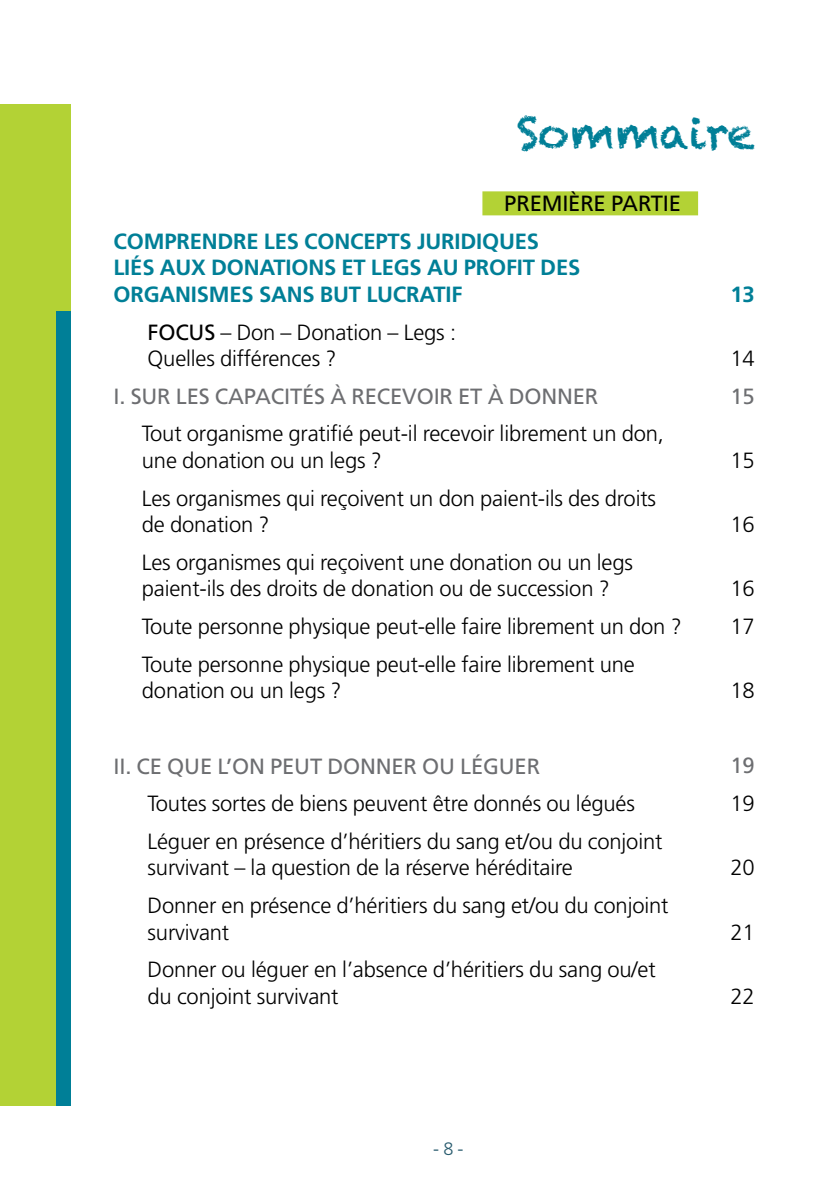
<style>
.page{position:relative;width:840px;height:1191px;background:#fff}
.page>*{position:absolute;margin:0;border:0;box-sizing:border-box;transform-origin:0 0}
.t1{font:44px "Chalkduster";letter-spacing:-.015em;color:#007f97}
.t2{font:300 22px/37.8px "Frutiger LT Std";letter-spacing:-.01em;color:#000}
.t3{font:700 22px/26.4px "Frutiger LT Std";letter-spacing:-.01em;color:#007f97}
.t4{font:22px "Frutiger LT Std";letter-spacing:-.01em;color:#6d6e71}
.t5{font:22px "Frutiger LT Std";letter-spacing:-.01em;color:#000}
.t6{font:300 18px "Frutiger LT Std";color:#285b6e}
.s1{font-weight:400}
</style>
<div class="page">
<div style="left:482px;top:191px;width:215px;height:24px;background:#b3d235"></div>
<div style="left:0;top:105px;width:71px;height:1001px;background:#b3d235"></div>
<div style="left:57px;top:311px;width:14px;height:795px;background:#007f97"></div>
<h1 class="t1" style="left:516px;top:107px;width:239px">Sommaire</h1>
<p class="t5" style="left:504px;top:191px;width:178px">PREMIÈRE PARTIE</p>
<p class="t3" style="left:113px;top:228px;width:468px">COMPRENDRE LES CONCEPTS JURIDIQUES<br>LIÉS AUX DONATIONS ET LEGS AU PROFIT DES<br>ORGANISMES SANS BUT LUCRATIF</p>
<p class="t2" style="left:147px;top:319px;width:310px;line-height:26.4px"><span class="s1">FOCUS</span> – Don – Donation – Legs :<br>Quelles différences ?</p>
<p class="t4" style="left:113px;top:383px;width:486px">I. SUR LES CAPACITÉS À RECEVOIR ET À DONNER</p>
<p class="t2" style="left:142px;top:421px;width:523px;line-height:26.4px">Tout organisme gratifié peut-il recevoir librement un don, une donation ou un legs ?</p>
<p class="t2" style="left:142px;top:485px;width:515px;line-height:26.4px">Les organismes qui reçoivent un don paient-ils des droits de donation ?</p>
<p class="t2" style="left:142px;top:549px;width:492px;line-height:26.4px">Les organismes qui reçoivent une donation ou un legs paient-ils des droits de donation ou de succession ?</p>
<p class="t2" style="left:142px;top:607px;width:541px">Toute personne physique peut-elle faire librement un don ?<br>Toute personne physique peut-elle faire librement une</p>
<p class="t2" style="left:142px;top:672px;width:201px">donation ou un legs ?</p>
<p class="t4" style="left:113px;top:753px;width:428px">II. CE QUE L’ON PEUT DONNER OU LÉGUER</p>
<p class="t2" style="left:147px;top:785px;width:516px">Toutes sortes de biens peuvent être donnés ou légués<br>Léguer en présence d’héritiers du sang et/ou du conjoint</p>
<p class="t2" style="left:147px;top:849px;width:522px">survivant – la question de la réserve héréditaire<br>Donner en présence d’héritiers du sang et/ou du conjoint</p>
<p class="t2" style="left:147px;top:913px;width:509px">survivant<br>Donner ou léguer en l’absence d’héritiers du sang ou/et</p>
<p class="t2" style="left:147px;top:977px;width:192px">du conjoint survivant</p>
<p class="t3" style="left:730px;top:281px;width:26px">13</p>
<p class="t2" style="left:730px;top:340px;width:26px">14</p>
<p class="t4" style="left:730px;top:383px;width:26px">15</p>
<p class="t2" style="left:730px;top:441px;width:26px">15</p>
<p class="t2" style="left:730px;top:506px;width:26px">16</p>
<p class="t2" style="left:730px;top:570px;width:26px">16<br>17</p>
<p class="t2" style="left:730px;top:672px;width:26px">18</p>
<p class="t4" style="left:730px;top:753px;width:26px">19</p>
<p class="t2" style="left:730px;top:785px;width:26px">19</p>
<p class="t2" style="left:730px;top:849px;width:26px">20</p>
<p class="t2" style="left:730px;top:913px;width:26px">21</p>
<p class="t2" style="left:730px;top:977px;width:26px">22</p>
<p class="t6" style="left:433px;top:1138px;width:32px">- 8 -</p>
</div>
